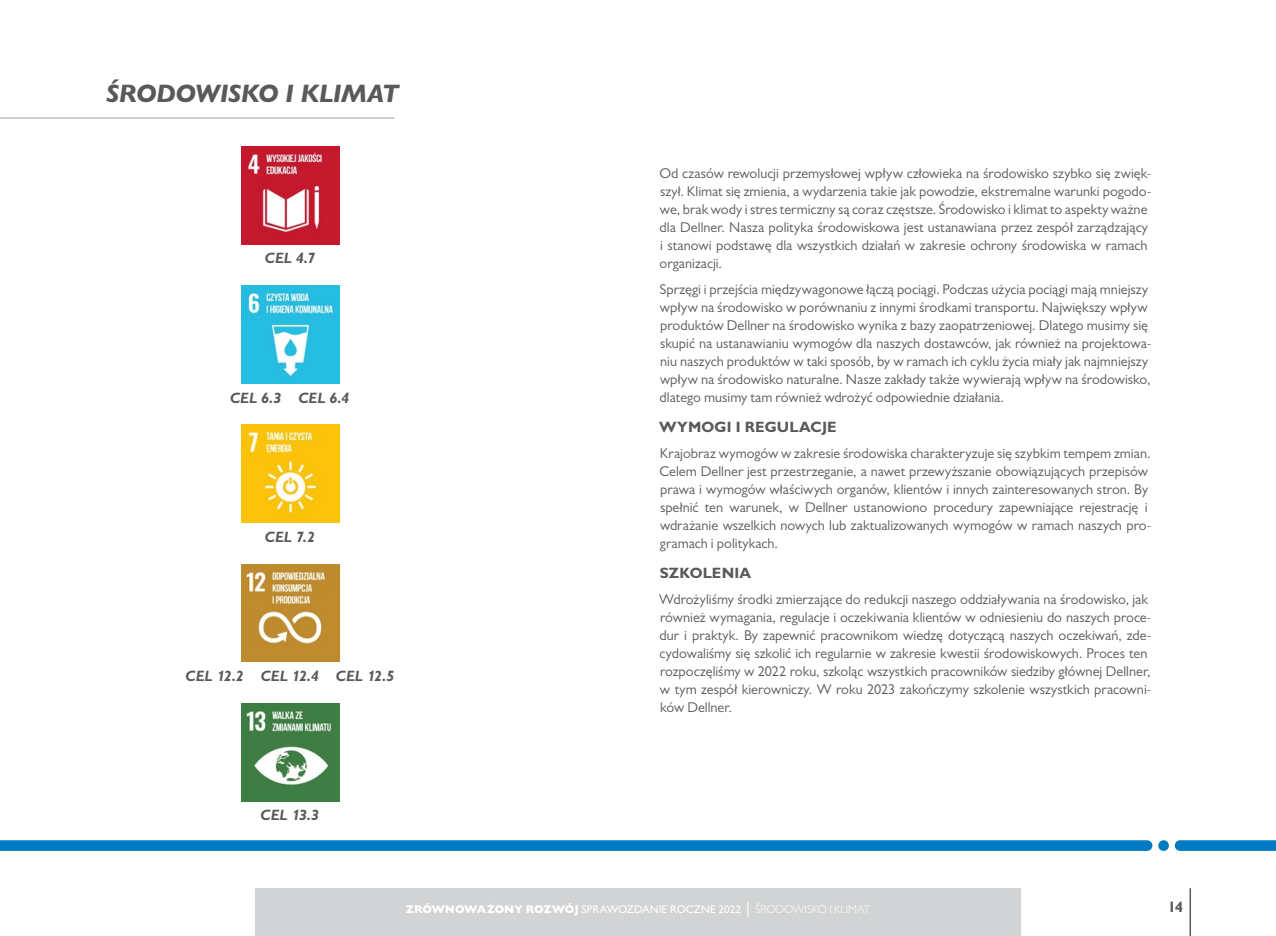
<style>
.page{position:relative;width:1276px;height:936px;background:#fff}
.page>*{position:absolute;margin:0;border:0;box-sizing:border-box;transform-origin:0 0}
.t1{font:italic 800 25.5px "Gill Sans MT Pro";letter-spacing:-.025em;color:#58595b}
.t2{font:italic 700 15px "Gill Sans MT Pro";color:#58595b}
.t3{font:700 15px "Gill Sans MT Pro";letter-spacing:.01em;color:#58595b}
.t4{font:14.25px/18px "Gill Sans MT Pro";color:#58595b}
.t5{font:500 11.25px "Gill Sans MT Pro";color:#fff}
.s1{font-weight:800}
.s2{font-weight:400;font-size:16.5px}
.s3{font-weight:300;font-size:11.4px}
</style>
<div class="page">
<div style="left:255px;top:888px;width:765px;height:47px;background:#d1d3d4"></div>
<hr style="left:1189px;top:888px;width:2px;height:47px;background:#58595b">
<div style="left:1158px;top:840px;width:11px;height:10px;background:#007ac2;border-radius:50%"></div>
<svg style="left:1174px;top:840px;width:102px;height:10px"></svg>
<svg style="left:0;top:840px;width:1152px;height:10px;background:#067dc3"></svg>
<hr style="left:0;top:117px;width:394px;height:2px;background:#bcbec0">
<img style="left:241px;top:285px;width:98px;height:98px">
<img style="left:241px;top:564px;width:98px;height:97px">
<img style="left:241px;top:146px;width:98px;height:98px">
<img style="left:241px;top:425px;width:98px;height:97px">
<img style="left:241px;top:703px;width:98px;height:98px">
<h1 class="t1" style="left:106px;top:79px;width:294px">ŚRODOWISKO I KLIMAT</h1>
<p class="t2" style="left:265px;top:249px;width:52px">CEL 4.7</p>
<p class="t2" style="left:230px;top:388px;width:121px">CEL 6.3 CEL 6.4</p>
<p class="t2" style="left:265px;top:527px;width:52px">CEL 7.2</p>
<p class="t2" style="left:185px;top:666px;width:210px">CEL 12.2 CEL 12.4 CEL 12.5</p>
<p class="t2" style="left:260px;top:805px;width:60px">CEL 13.3</p>
<p class="t4" style="left:659px;top:163px;width:494px">Od czasów rewolucji przemysłowej wpływ człowieka na środowisko szybko się zwięk&shy;szył. Klimat się zmienia, a wydarzenia takie jak powodzie, ekstremalne warunki pogodo&shy;we, brak wody i stres termiczny są coraz częstsze. Środowisko i klimat to aspekty ważne dla Dellner. Nasza polityka środowiskowa jest ustanawiana przez zespół zarządzający i stanowi podstawę dla wszystkich działań w zakresie ochrony środowiska w ramach organizacji.</p>
<p class="t4" style="left:659px;top:280px;width:493px">Sprzęgi i przejścia międzywagonowe łączą pociągi. Podczas użycia pociągi mają mniejszy wpływ na środowisko w porównaniu z innymi środkami transportu. Największy wpływ produktów Dellner na środowisko wynika z bazy zaopatrzeniowej. Dlatego musimy się skupić na ustanawianiu wymogów dla naszych dostawców, jak również na projektowa&shy;niu naszych produktów w taki sposób, by w ramach ich cyklu życia miały jak najmniejszy wpływ na środowisko naturalne. Nasze zakłady także wywierają wpływ na środowisko, dlatego musimy tam również wdrożyć odpowiednie działania.</p>
<p class="t3" style="left:659px;top:417px;width:179px">WYMOGI I REGULACJE</p>
<p class="t4" style="left:659px;top:444px;width:494px">Krajobraz wymogów w zakresie środowiska charakteryzuje się szybkim tempem zmian.<br>Celem Dellner jest przestrzeganie, a nawet przewyższanie obowiązujących przepisów prawa i wymogów właściwych organów, klientów i innych zainteresowanych stron. By spełnić ten warunek, w Dellner ustanowiono procedury zapewniające rejestrację i wdrażanie wszelkich nowych lub zaktualizowanych wymogów w ramach naszych pro&shy;gramach i politykach.</p>
<p class="t3" style="left:660px;top:563px;width:93px">SZKOLENIA</p>
<p class="t4" style="left:659px;top:590px;width:494px">Wdrożyliśmy środki zmierzające do redukcji naszego oddziaływania na środowisko, jak również wymagania, regulacje i oczekiwania klientów w odniesieniu do naszych proce&shy;dur i praktyk. By zapewnić pracownikom wiedzę dotyczącą naszych oczekiwań, zde&shy;cydowaliśmy się szkolić ich regularnie w zakresie kwestii środowiskowych. Proces ten rozpoczęliśmy w 2022 roku, szkoląc wszystkich pracowników siedziby głównej Dellner, w tym zespół kierowniczy. W roku 2023 zakończymy szkolenie wszystkich pracowni&shy;ków Dellner.</p>
<p class="t5" style="left:406px;top:902px;width:466px"><span class="s1">ZRÓWNOWAŻONY ROZWÓJ</span> SPRAWOZDANIE ROCZNE 2022 <span class="s2">|</span> <span class="s3">ŚRODOWISKO I KLIMAT</span></p>
<p class="t3" style="left:1168px;top:897px;width:17px">14</p>
</div>
